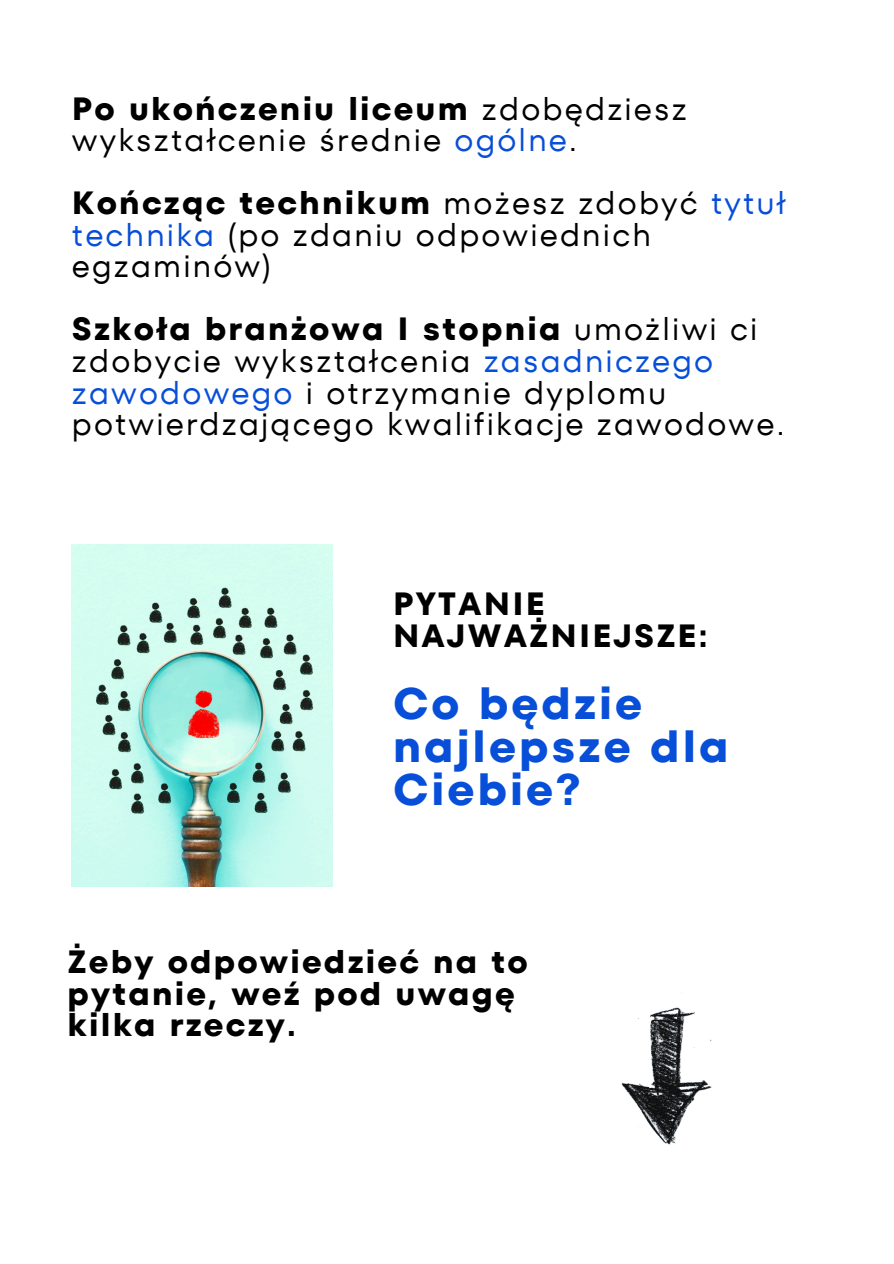
<style>
.page{position:relative;width:894px;height:1264px;background:#fff}
.page>*{position:absolute;margin:0;border:0;box-sizing:border-box;transform-origin:0 0}
.t1{font:700 44.1px/42.8px "TT Fors";letter-spacing:.07em;color:#074ed8}
.t2{font:32.1px/31.5px "TT Fors";letter-spacing:.07em;color:#000}
.t3{font:700 32.1px/31.5px "TT Fors";letter-spacing:.07em;color:#000}
.s1{font-weight:700}
.s2{color:#074ed8}
</style>
<div class="page">
<img style="left:72px;top:544px;width:260px;height:342px">
<img style="left:621px;top:1007px;width:91px;height:138px">
<h2 class="t2" style="left:72px;top:93px;width:616px"><span class="s1">Po ukończeniu liceum</span> zdobędziesz wykształcenie średnie <span class="s2">ogólne</span>.</h2>
<h1 class="t2" style="left:72px;top:187px;width:715px"><span class="s1">Kończąc technikum</span> możesz zdobyć <span class="s2">tytuł technika</span> (po zdaniu odpowiednich egzaminów)</h1>
<h3 class="t2" style="left:72px;top:313px;width:713px"><span class="s1">Szkoła branżowa I stopnia</span> umożliwi ci zdobycie wykształcenia <span class="s2">zasadniczego zawodowego</span> i otrzymanie dyplomu potwierdzającego kwalifikacje zawodowe.</h3>
<p class="t3" style="left:393px;top:588px;width:316px">PYTANIE<br>NAJWAŻNIEJSZE:</p>
<p class="t1" style="left:393px;top:682px;width:337px">Co będzie najlepsze dla<br>Ciebie?</p>
<p class="t3" style="left:68px;top:946px;width:461px">Żeby odpowiedzieć na to pytanie, weź pod uwagę kilka rzeczy.</p>
</div>
